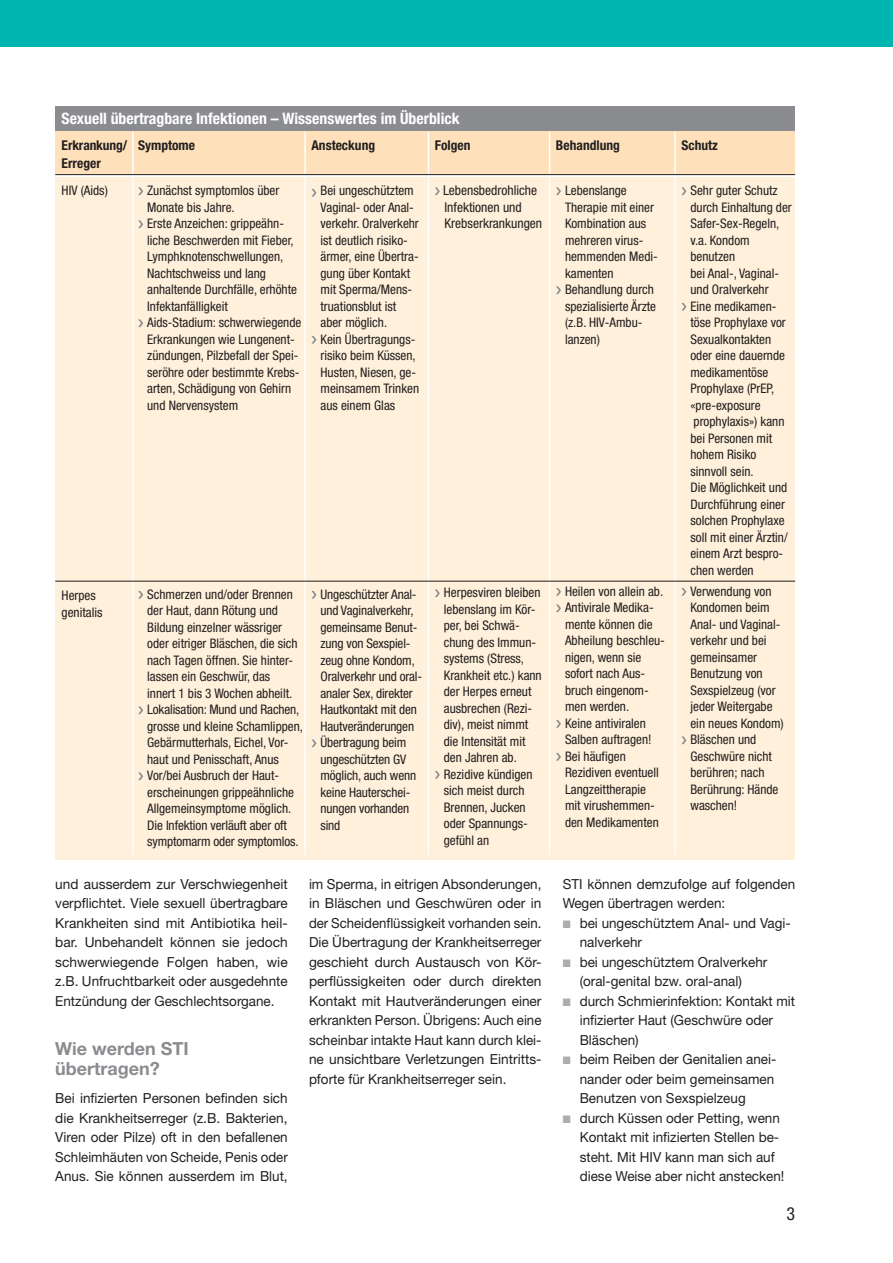
<style>
.page{position:relative;width:893px;height:1263px;background:#fff}
.page>*{position:absolute;margin:0;border:0;box-sizing:border-box;transform-origin:0 0}
.t1{font:700 18px/19.5px "Helvetica Neue LT Std";color:#8a8c8f}
.t2{font:condensed 18px "Helvetica Neue LT Std";color:#231f20}
.t3{font:700 condensed 15.75px "Helvetica Neue LT Std";color:#fff}
.t4{font:13.8px/19.5px "Helvetica Neue LT Std";color:#231f20}
.t5{font:700 condensed 13.5px/18px "Helvetica Neue LT Std";color:#231f20}
.t6{font:condensed 13.5px/16.5px "Helvetica Neue LT Std";color:#231f20}
.t7{font:condensed 13.2px/16.5px "Helvetica Neue LT Std";color:#231f20}
.s1{color:#acadad}
</style>
<div class="page">
<div style="left:55px;top:106px;width:740px;height:26px;background:#8a8c8f"></div>
<div style="left:55px;top:132px;width:740px;height:42px;background:#fee0ba"></div>
<div style="left:55px;top:177px;width:740px;height:682px;background:#fef0da"></div>
<svg style="left:138px;top:187px;width:5px;height:8px"></svg>
<svg style="left:138px;top:220px;width:5px;height:8px"></svg>
<svg style="left:138px;top:319px;width:5px;height:8px"></svg>
<svg style="left:138px;top:591px;width:5px;height:8px"></svg>
<svg style="left:138px;top:706px;width:5px;height:8px"></svg>
<svg style="left:138px;top:772px;width:5px;height:8px"></svg>
<svg style="left:311px;top:189px;width:5px;height:8px"></svg>
<svg style="left:311px;top:336px;width:5px;height:8px"></svg>
<svg style="left:311px;top:591px;width:5px;height:8px"></svg>
<svg style="left:311px;top:739px;width:5px;height:8px"></svg>
<svg style="left:435px;top:187px;width:5px;height:8px"></svg>
<svg style="left:435px;top:589px;width:5px;height:8px"></svg>
<svg style="left:435px;top:771px;width:5px;height:8px"></svg>
<svg style="left:556px;top:187px;width:5px;height:8px"></svg>
<svg style="left:556px;top:286px;width:5px;height:8px"></svg>
<svg style="left:556px;top:588px;width:5px;height:8px"></svg>
<svg style="left:556px;top:604px;width:5px;height:8px"></svg>
<svg style="left:556px;top:720px;width:5px;height:8px"></svg>
<svg style="left:556px;top:753px;width:5px;height:8px"></svg>
<svg style="left:681px;top:187px;width:5px;height:8px"></svg>
<svg style="left:681px;top:303px;width:5px;height:8px"></svg>
<svg style="left:681px;top:588px;width:5px;height:8px"></svg>
<svg style="left:681px;top:736px;width:5px;height:8px"></svg>
<hr style="left:304px;top:132px;width:2px;height:723px;background:#fff">
<hr style="left:428px;top:132px;width:1px;height:723px;background:#fff">
<hr style="left:549px;top:132px;width:1px;height:723px;background:#fff">
<hr style="left:674px;top:132px;width:2px;height:723px;background:#fff">
<hr style="left:132px;top:132px;width:2px;height:723px;background:#fff">
<hr style="left:55px;top:581px;width:740px;height:1px;background:#231f20">
<hr style="left:55px;top:174px;width:740px;height:1px;background:#231f20">
<div style="left:0;top:0;width:893px;height:47px;background:#00b5af"></div>
<p class="t3" style="left:62px;top:109px;width:399px">Sexuell übertragbare Infektionen – Wissenswertes im Überblick</p>
<p class="t5" style="left:62px;top:136px;width:67px">Erkrankung/<br>Erreger</p>
<p class="t7" style="left:62px;top:182px;width:48px">HIV (Aids)</p>
<p class="t5" style="left:138px;top:136px;width:58px">Symptome</p>
<p class="t7" style="left:147px;top:182px;width:156px">Zunächst symptomlos über<br>Monate bis Jahre.<br>Erste Anzeichen: grippeähn&shy;liche Beschwerden mit Fieber,<br>Lymphknotenschwellungen,<br>Nachtschweiss und lang anhaltende Durchfälle, erhöhte<br>Infektanfälligkeit<br>Aids-Stadium: schwerwiegende<br>Erkrankungen wie Lungenent&shy;zündungen, Pilzbefall der Spei&shy;seröhre oder bestimmte Krebs&shy;arten, Schädigung von Gehirn und Nervensystem</p>
<p class="t5" style="left:311px;top:136px;width:65px">Ansteckung</p>
<p class="t7" style="left:320px;top:182px;width:100px">Bei ungeschütztem<br>Vaginal- oder Anal&shy;verkehr. Oralverkehr ist deutlich risiko&shy;ärmer, eine Übertra&shy;gung über Kontakt mit Sperma/Mens&shy;truationsblut ist aber möglich.<br>Kein Übertragungs&shy;risiko beim Küssen,<br>Husten, Niesen, ge&shy;meinsamem Trinken aus einem Glas</p>
<p class="t5" style="left:435px;top:136px;width:37px">Folgen</p>
<p class="t6" style="left:443px;top:182px;width:101px">Lebensbedrohliche<br>Infektionen und<br>Krebserkrankungen</p>
<p class="t5" style="left:556px;top:136px;width:65px">Behandlung</p>
<p class="t7" style="left:565px;top:182px;width:94px">Lebenslange<br>Therapie mit einer<br>Kombination aus mehreren virus&shy;hemmenden Medi&shy;kamenten<br>Behandlung durch spezialisierte Ärzte (z.B. HIV-Ambu&shy;lanzen)</p>
<p class="t7" style="left:62px;top:587px;width:42px">Herpes genitalis</p>
<p class="t7" style="left:147px;top:586px;width:157px">Schmerzen und/oder Brennen der Haut, dann Rötung und<br>Bildung einzelner wässriger oder eitriger Bläschen, die sich nach Tagen öffnen. Sie hinter&shy;lassen ein Geschwür, das<br>innert 1 bis 3 Wochen abheilt.<br>Lokalisation: Mund und Rachen, grosse und kleine Schamlippen,<br>Gebärmutterhals, Eichel, Vor&shy;haut und Penisschaft, Anus<br>Vor/bei Ausbruch der Haut&shy;erscheinungen grippeähnliche<br>Allgemeinsymptome möglich.<br>Die Infektion verläuft aber oft symptomarm oder symptomlos.</p>
<p class="t7" style="left:320px;top:586px;width:103px">Ungeschützter Anal&shy;und Vaginalverkehr, gemeinsame Benut&shy;zung von Sexspiel&shy;zeug ohne Kondom,<br>Oralverkehr und oral&shy;analer Sex, direkter<br>Hautkontakt mit den<br>Hautveränderungen<br>Übertragung beim ungeschützten GV möglich, auch wenn keine Hauterschei&shy;nungen vorhanden sind</p>
<p class="t7" style="left:444px;top:584px;width:99px">Herpesviren bleiben lebenslang im Kör&shy;per, bei Schwä&shy;chung des Immun&shy;systems (Stress,<br>Krankheit etc.) kann der Herpes erneut ausbrechen (Rezi&shy;div), meist nimmt die Intensität mit den Jahren ab.<br>Rezidive kündigen sich meist durch<br>Brennen, Jucken oder Spannungs&shy;gefühl an</p>
<p class="t7" style="left:565px;top:583px;width:101px">Heilen von allein ab.<br>Antivirale Medika&shy;mente können die<br>Abheilung beschleu&shy;nigen, wenn sie sofort nach Aus&shy;bruch eingenom&shy;men werden.<br>Keine antiviralen<br>Salben auftragen!<br>Bei häufigen<br>Rezidiven eventuell<br>Langzeittherapie<br>mit virushemmen&shy;den Medikamenten</p>
<p class="t5" style="left:681px;top:136px;width:38px">Schutz</p>
<p class="t7" style="left:690px;top:182px;width:103px">Sehr guter Schutz durch Einhaltung der<br>Safer-Sex-Regeln, v.a. Kondom benutzen<br>bei Anal-, Vaginal&shy;und Oralverkehr<br>Eine medikamen&shy;töse Prophylaxe vor<br>Sexualkontakten oder eine dauernde medikamentöse<br>Prophylaxe (PrEP, «pre-exposure prophylaxis») kann bei Personen mit hohem Risiko sinnvoll sein.<br>Die Möglichkeit und<br>Durchführung einer solchen Prophylaxe soll mit einer Ärztin/ einem Arzt bespro&shy;chen werden</p>
<p class="t7" style="left:690px;top:583px;width:95px">Verwendung von<br>Kondomen beim<br>Anal- und Vaginal&shy;verkehr und bei gemeinsamer<br>Benutzung von<br>Sexspielzeug (vor jeder Weitergabe ein neues Kondom)<br>Bläschen und<br>Geschwüre nicht berühren; nach<br>Berührung: Hände waschen!</p>
<p class="t4" style="left:55px;top:874px;width:234px;text-align:justify">und ausserdem zur Verschwiegenheit verpflichtet. Viele sexuell übertragbare Krankheiten sind mit Antibiotika heil&shy;bar. Unbehandelt können sie jedoch schwerwiegende Folgen haben, wie z.B. Unfruchtbarkeit oder ausgedehnte Entzündung der Geschlechtsorgane.</p>
<h1 class="t1" style="left:55px;top:1039px;width:135px">Wie werden STI übertragen?</h1>
<p class="t4" style="left:55px;top:1088px;width:234px;text-align:justify">Bei infizierten Personen befinden sich die Krankheitserreger (z.B. Bakterien, Viren oder Pilze) oft in den befallenen Schleimhäuten von Scheide, Penis oder Anus. Sie können ausserdem im Blut,</p>
<p class="t4" style="left:309px;top:874px;width:234px;text-align:justify">im Sperma, in eitrigen Absonderungen, in Bläschen und Geschwüren oder in der Scheidenflüssigkeit vorhanden sein.<br>Die Übertragung der Krankheitserreger geschieht durch Austausch von Kör&shy;perflüssigkeiten oder durch direkten Kontakt mit Hautveränderungen einer erkrankten Person. Übrigens: Auch eine scheinbar intakte Haut kann durch klei&shy;ne unsichtbare Verletzungen Eintritts&shy;pforte für Krankheitserreger sein.</p>
<p class="t4" style="left:563px;top:874px;width:234px">STI können demzufolge auf folgenden<br>Wegen übertragen werden:</p>
<p class="t4" style="left:580px;top:913px;width:212px;text-indent:-17px"><span class="s1">■</span> bei ungeschütztem Anal- und Vagi&shy;nalverkehr</p>
<p class="t4" style="left:580px;top:952px;width:189px;text-indent:-17px"><span class="s1">■</span> bei ungeschütztem Oralverkehr (oral-genital bzw. oral-anal)</p>
<p class="t4" style="left:580px;top:991px;width:217px;text-indent:-17px"><span class="s1">■</span> durch Schmierinfektion: Kontakt mit infizierter Haut (Geschwüre oder<br>Bläschen)</p>
<p class="t4" style="left:580px;top:1049px;width:198px;text-indent:-17px"><span class="s1">■</span> beim Reiben der Genitalien anei&shy;nander oder beim gemeinsamen<br>Benutzen von Sexspielzeug</p>
<p class="t4" style="left:580px;top:1108px;width:206px;text-indent:-17px"><span class="s1">■</span> durch Küssen oder Petting, wenn Kontakt mit infizierten Stellen be&shy;steht. Mit HIV kann man sich auf diese Weise aber nicht anstecken!</p>
<h1 class="t2" style="left:786px;top:1203px;width:10px">3</h1>
</div>
